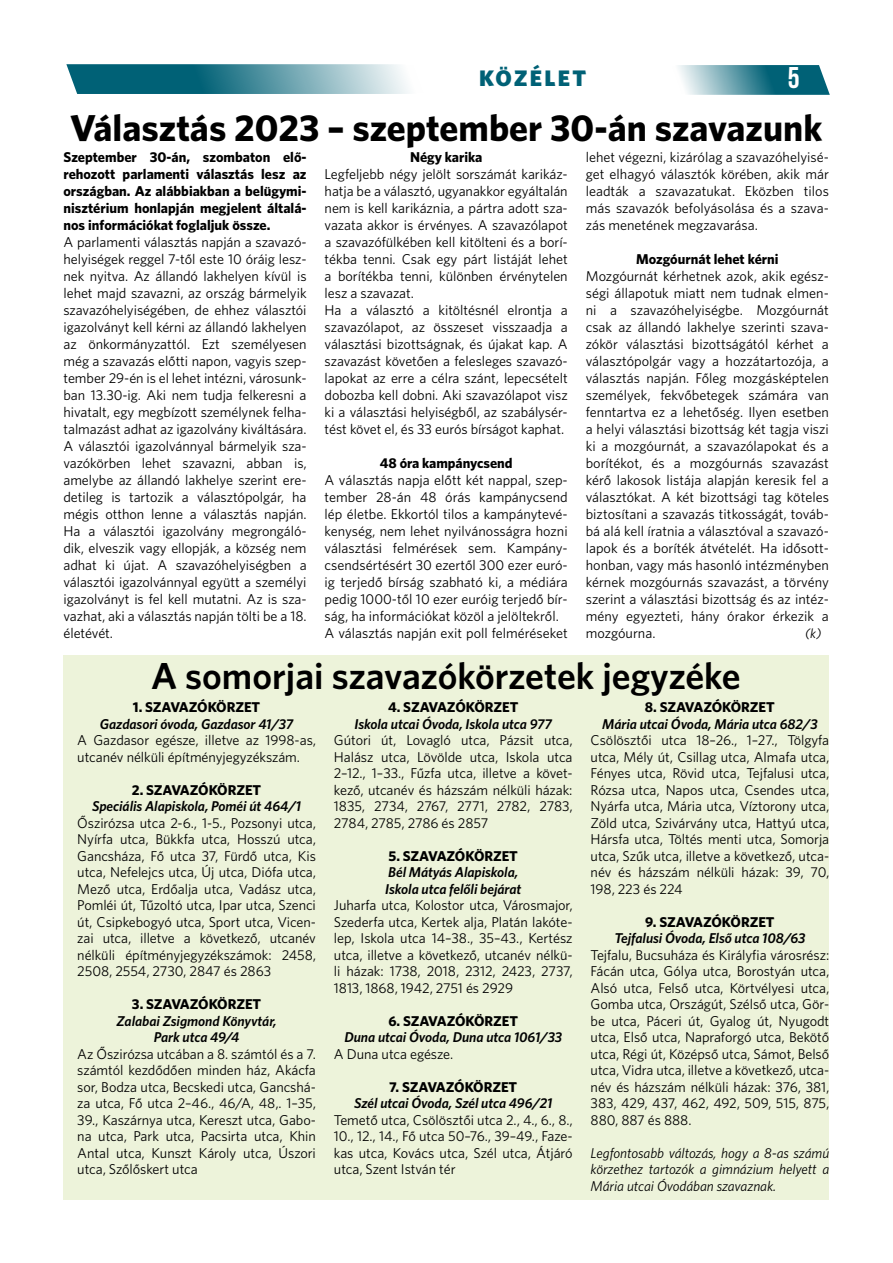
<style>
.page{position:relative;width:893px;height:1263px;background:#fff}
.page>*{position:absolute;margin:0;border:0;box-sizing:border-box;transform-origin:0 0}
.t1{font:37.5px "Whitney CE Bold";color:#000}
.t2{font:37.5px "Whitney CE Semibold";color:#000}
.t3{font:30px "Bebas Neue";color:#fff}
.t4{font:22.5px "Whitney CE Black";letter-spacing:.1em;color:#006176}
.t5{font:14.25px/17px "Whitney C Ebook";letter-spacing:-.005em;color:#000;text-align:justify}
.t6{font:14.25px/17px "Whitney CE Bold";letter-spacing:-.005em;color:#000;text-align:justify}
.t7{font:italic 14.25px/16.5px "Whitney CE Semibold";letter-spacing:-.005em;color:#000;text-align:center}
.t8{font:italic 14.25px/16.5px "Whitney C Ebook";letter-spacing:-.005em;color:#000;text-align:justify}
.t9{font:italic 13.5px "Whitney C Ebook";color:#000}
</style>
<div class="page">
<svg style="left:678px;top:65px;width:152px;height:30px;background:#5998a5"></svg>
<svg style="left:66px;top:64px;width:343px;height:30px;background:#5293a2"></svg>
<div style="left:63px;top:655px;width:766px;height:544px;background:#edf3da"></div>
<h3 class="t4" style="left:479px;top:64px;width:109px">KÖZÉLET</h3>
<h2 class="t3" style="left:788px;top:61px;width:13px">5</h2>
<h1 class="t1" style="left:70px;top:105px;width:754px">Választás 2023 – szeptember 30-án szavazunk</h1>
<p class="t6" style="left:63px;top:148px;width:245px">Szeptember 30-án, szombaton elő&shy;rehozott parlamenti választás lesz az országban. Az alábbiakban a belügymi&shy;nisztérium honlapján megjelent általá&shy;nos információkat foglaljuk össze.</p>
<p class="t5" style="left:63px;top:233px;width:245px">A parlamenti választás napján a szavazó&shy;helyiségek reggel 7-től este 10 óráig lesz&shy;nek nyitva. Az állandó lakhelyen kívül is lehet majd szavazni, az ország bármelyik szavazóhelyiségében, de ehhez választói igazolványt kell kérni az állandó lakhelyen az önkormányzattól. Ezt személyesen még a szavazás előtti napon, vagyis szep&shy;tember 29-én is el lehet intézni, városunk&shy;ban 13.30-ig. Aki nem tudja felkeresni a hivatalt, egy megbízott személynek felha&shy;talmazást adhat az igazolvány kiváltására.<br>A választói igazolvánnyal bármelyik sza&shy;vazókörben lehet szavazni, abban is, amelybe az állandó lakhelye szerint ere&shy;detileg is tartozik a választópolgár, ha mégis otthon lenne a választás napján.<br>Ha a választói igazolvány megrongáló&shy;dik, elveszik vagy ellopják, a község nem adhat ki újat. A szavazóhelyiségben a választói igazolvánnyal együtt a személyi igazolványt is fel kell mutatni. Az is sza&shy;vazhat, aki a választás napján tölti be a 18. életévét.</p>
<p class="t6" style="left:410px;top:148px;width:74px">Négy karika</p>
<p class="t5" style="left:325px;top:165px;width:245px;text-align:left">Legfeljebb négy jelölt sorszámát karikáz&shy;hatja be a választó, ugyanakkor egyáltalán nem is kell karikáznia, a pártra adott sza&shy;vazata akkor is érvényes. A szavazólapot a szavazófülkében kell kitölteni és a borí&shy;tékba tenni. Csak egy párt listáját lehet a borítékba tenni, különben érvénytelen lesz a szavazat.<br>Ha a választó a kitöltésnél elrontja a szavazólapot, az összeset visszaadja a választási bizottságnak, és újakat kap. A szavazást követően a felesleges szavazó&shy;lapokat az erre a célra szánt, lepecsételt dobozba kell dobni. Aki szavazólapot visz ki a választási helyiségből, az szabálysér&shy;tést követ el, és 33 eurós bírságot kaphat.</p>
<p class="t6" style="left:380px;top:454px;width:134px">48 óra kampánycsend</p>
<p class="t5" style="left:325px;top:471px;width:245px;text-align:left">A választás napja előtt két nappal, szep&shy;tember 28-án 48 órás kampánycsend lép életbe. Ekkortól tilos a kampánytevé&shy;kenység, nem lehet nyilvánosságra hozni választási felmérések sem. Kampány&shy;csendsértésért 30 ezertől 300 ezer euró&shy;ig terjedő bírság szabható ki, a médiára pedig 1000-től 10 ezer euróig terjedő bír&shy;ság, ha információkat közöl a jelöltekről.<br>A választás napján exit poll felméréseket</p>
<p class="t5" style="left:586px;top:148px;width:245px">lehet végezni, kizárólag a szavazóhelyisé&shy;get elhagyó választók körében, akik már leadták a szavazatukat. Eközben tilos más szavazók befolyásolása és a szava&shy;zás menetének megzavarása.</p>
<p class="t6" style="left:636px;top:250px;width:144px">Mozgóurnát lehet kérni</p>
<p class="t5" style="left:586px;top:267px;width:245px">Mozgóurnát kérhetnek azok, akik egész&shy;ségi állapotuk miatt nem tudnak elmen&shy;ni a szavazóhelyiségbe. Mozgóurnát csak az állandó lakhelye szerinti szava&shy;zókör választási bizottságától kérhet a választópolgár vagy a hozzátartozója, a választás napján. Főleg mozgásképtelen személyek, fekvőbetegek számára van fenntartva ez a lehetőség. Ilyen esetben a helyi választási bizottság két tagja viszi ki a mozgóurnát, a szavazólapokat és a borítékot, és a mozgóurnás szavazást kérő lakosok listája alapján keresik fel a választókat. A két bizottsági tag köteles biztosítani a szavazás titkosságát, továb&shy;bá alá kell íratnia a választóval a szavazó&shy;lapok és a boríték átvételét. Ha idősott&shy;honban, vagy más hasonló intézményben kérnek mozgóurnás szavazást, a törvény szerint a választási bizottság és az intéz&shy;mény egyezteti, hány órakor érkezik a mozgóurna.</p>
<p class="t9" style="left:805px;top:625px;width:18px">(k)</p>
<h1 class="t2" style="left:151px;top:654px;width:591px">A somorjai szavazókörzetek jegyzéke</h1>
<p class="t6" style="left:133px;top:698px;width:129px">1. SZAVAZÓKÖRZET</p>
<p class="t7" style="left:100px;top:715px;width:195px">Gazdasori óvoda, Gazdasor 41/37</p>
<p class="t5" style="left:77px;top:732px;width:240px;line-height:16.5px">A Gazdasor egésze, illetve az 1998-as, utcanév nélküli építményjegyzékszám.</p>
<p class="t6" style="left:132px;top:781px;width:131px">2. SZAVAZÓKÖRZET</p>
<p class="t7" style="left:92px;top:797px;width:211px">Speciális Alapiskola, Poméi út 464/1</p>
<p class="t5" style="left:77px;top:814px;width:240px;line-height:16.5px">Őszirózsa utca 2-6., 1-5., Pozsonyi utca, Nyírfa utca, Bükkfa utca, Hosszú utca, Gancsháza, Fő utca 37, Fürdő utca, Kis utca, Nefelejcs utca, Új utca, Diófa utca, Mező utca, Erdőalja utca, Vadász utca, Pomléi út, Tűzoltó utca, Ipar utca, Szenci út, Csipkebogyó utca, Sport utca, Vicen&shy;zai utca, illetve a következő, utcanév nélküli építményjegyzékszámok: 2458, 2508, 2554, 2730, 2847 és 2863</p>
<p class="t6" style="left:132px;top:995px;width:131px">3. SZAVAZÓKÖRZET</p>
<p class="t7" style="left:116px;top:1012px;width:162px">Zalabai Zsigmond Könyvtár,<br>Park utca 49/4</p>
<p class="t5" style="left:77px;top:1045px;width:240px;line-height:16.5px">Az Őszirózsa utcában a 8. számtól és a 7. számtól kezdődően minden ház, Akácfa sor, Bodza utca, Becskedi utca, Gancshá&shy;za utca, Fő utca 2–46., 46/A, 48,. 1–35, 39., Kaszárnya utca, Kereszt utca, Gabo&shy;na utca, Park utca, Pacsirta utca, Khin Antal utca, Kunszt Károly utca, Úszori utca, Szőlőskert utca</p>
<p class="t6" style="left:388px;top:698px;width:132px">4. SZAVAZÓKÖRZET</p>
<p class="t7" style="left:354px;top:715px;width:199px">Iskola utcai Óvoda, Iskola utca 977</p>
<p class="t5" style="left:334px;top:732px;width:240px;line-height:16.5px">Gútori út, Lovagló utca, Pázsit utca, Halász utca, Lövölde utca, Iskola utca 2–12., 1–33., Fűzfa utca, illetve a követ&shy;kező, utcanév és házszám nélküli házak:<br>1835, 2734, 2767, 2771, 2782, 2783, 2784, 2785, 2786 és 2857</p>
<p class="t6" style="left:389px;top:847px;width:131px">5. SZAVAZÓKÖRZET</p>
<p class="t7" style="left:385px;top:864px;width:138px;text-align:left">Bél Mátyás Alapiskola,<br>Iskola utca felőli bejárat</p>
<p class="t5" style="left:334px;top:897px;width:240px;line-height:16.5px">Juharfa utca, Kolostor utca, Városmajor, Szederfa utca, Kertek alja, Platán lakóte&shy;lep, Iskola utca 14–38., 35–43., Kertész utca, illetve a következő, utcanév nélkü&shy;li házak: 1738, 2018, 2312, 2423, 2737, 1813, 1868, 1942, 2751 és 2929</p>
<p class="t6" style="left:388px;top:1012px;width:131px">6. SZAVAZÓKÖRZET</p>
<p class="t7" style="left:344px;top:1029px;width:219px">Duna utcai Óvoda, Duna utca 1061/33</p>
<p class="t5" style="left:334px;top:1045px;width:121px">A Duna utca egésze.</p>
<p class="t6" style="left:389px;top:1078px;width:129px">7. SZAVAZÓKÖRZET</p>
<p class="t7" style="left:354px;top:1095px;width:200px">Szél utcai Óvoda, Szél utca 496/21</p>
<p class="t5" style="left:334px;top:1111px;width:240px;line-height:16.5px">Temető utca, Csölösztői utca 2., 4., 6., 8., 10., 12., 14., Fő utca 50–76., 39–49., Faze&shy;kas utca, Kovács utca, Szél utca, Átjáró utca, Szent István tér</p>
<p class="t6" style="left:645px;top:698px;width:131px">8. SZAVAZÓKÖRZET</p>
<p class="t7" style="left:602px;top:715px;width:217px">Mária utcai Óvoda, Mária utca 682/3</p>
<p class="t5" style="left:591px;top:732px;width:240px;line-height:16.5px">Csölösztői utca 18–26., 1–27., Tölgyfa utca, Mély út, Csillag utca, Almafa utca, Fényes utca, Rövid utca, Tejfalusi utca, Rózsa utca, Napos utca, Csendes utca, Nyárfa utca, Mária utca, Víztorony utca, Zöld utca, Szivárvány utca, Hattyú utca, Hársfa utca, Töltés menti utca, Somorja utca, Szűk utca, illetve a következő, utca&shy;név és házszám nélküli házak: 39, 70, 198, 223 és 224</p>
<p class="t6" style="left:645px;top:913px;width:131px">9. SZAVAZÓKÖRZET</p>
<p class="t7" style="left:614px;top:930px;width:192px">Tejfalusi Óvoda, Első utca 108/63</p>
<p class="t5" style="left:591px;top:946px;width:240px;line-height:16.5px">Tejfalu, Bucsuháza és Királyfia városrész:<br>Fácán utca, Gólya utca, Borostyán utca, Alsó utca, Felső utca, Körtvélyesi utca, Gomba utca, Országút, Szélső utca, Gör&shy;be utca, Páceri út, Gyalog út, Nyugodt utca, Első utca, Napraforgó utca, Bekötő utca, Régi út, Középső utca, Sámot, Belső utca, Vidra utca, illetve a következő, utca&shy;név és házszám nélküli házak: 376, 381, 383, 429, 437, 462, 492, 509, 515, 875, 880, 887 és 888.</p>
<p class="t8" style="left:591px;top:1144px;width:240px">Legfontosabb változás, hogy a 8-as számú körzethez tartozók a gimnázium helyett a Mária utcai Óvodában szavaznak.</p>
</div>
